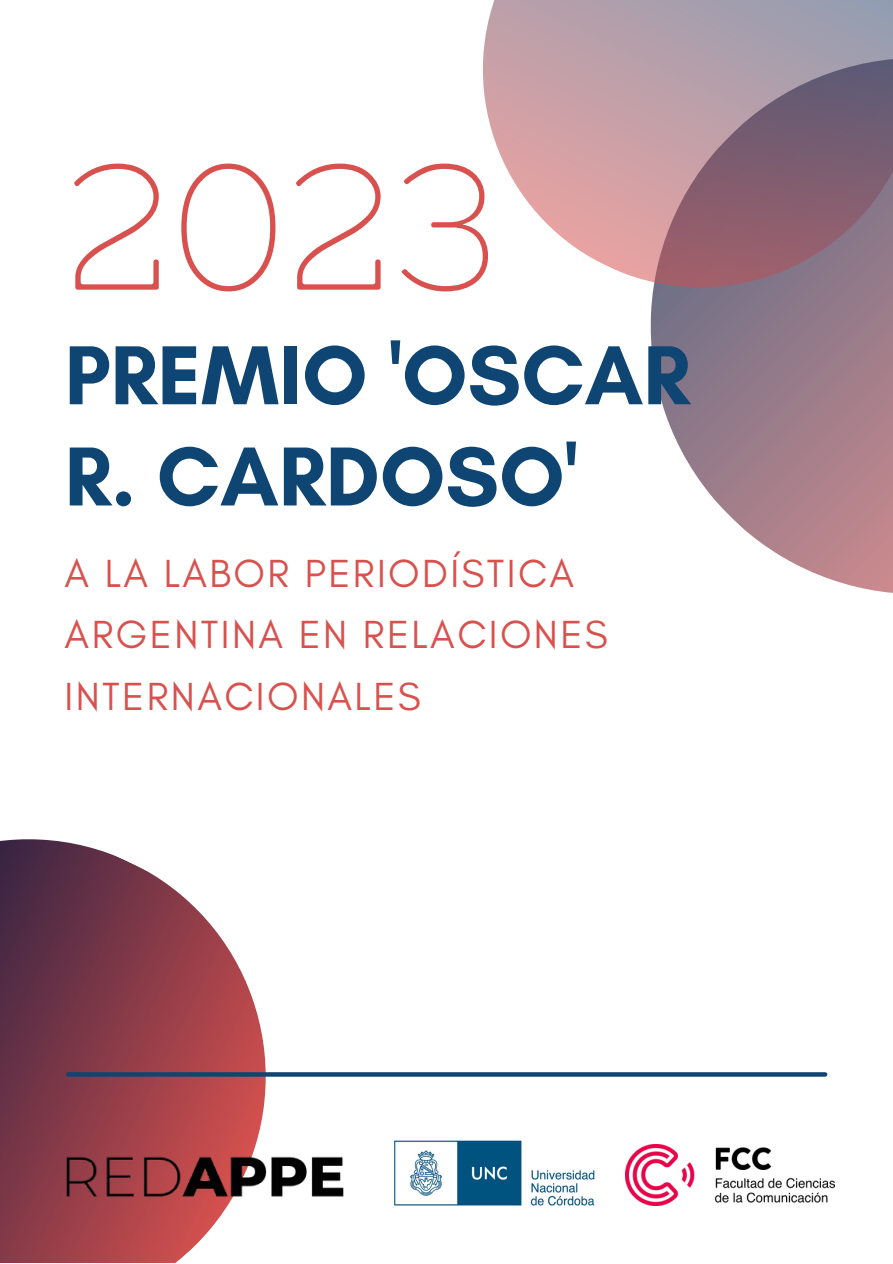
<style>
.page{position:relative;width:893px;height:1264px;background:#fff}
.page>*{position:absolute;margin:0;border:0;box-sizing:border-box;transform-origin:0 0}
.t1{font:177.45px "Nixie One";color:#d8514e}
.t2{font:700 85.2px/101.1px "Glacial Indifference";color:#0e4573}
.t3{font:39.9px/61.8px "Glacial Indifference";letter-spacing:.06em;color:#d8514e}
</style>
<div class="page">
<svg style="left:0;top:839px;width:345px;height:423px"></svg>
<svg style="left:68px;top:1072px;width:757px;height:4px;background:#194b77"></svg>
<svg style="left:653px;top:360px;width:239px;height:233px"></svg>
<svg style="left:483px;top:0;width:409px;height:360px"></svg>
<img style="left:394px;top:1140px;width:201px;height:65px">
<img style="left:625px;top:1144px;width:209px;height:61px">
<img style="left:66px;top:1153px;width:279px;height:48px">
<p class="t1" style="left:65px;top:125px;width:435px">2023</p>
<p class="t2" style="left:65px;top:324px;width:627px">PREMIO 'OSCAR<br>R. CARDOSO'</p>
<p class="t3" style="left:65px;top:541px;width:544px">A LA LABOR PERIODÍSTICA<br>ARGENTINA EN RELACIONES<br>INTERNACIONALES</p>
</div>
